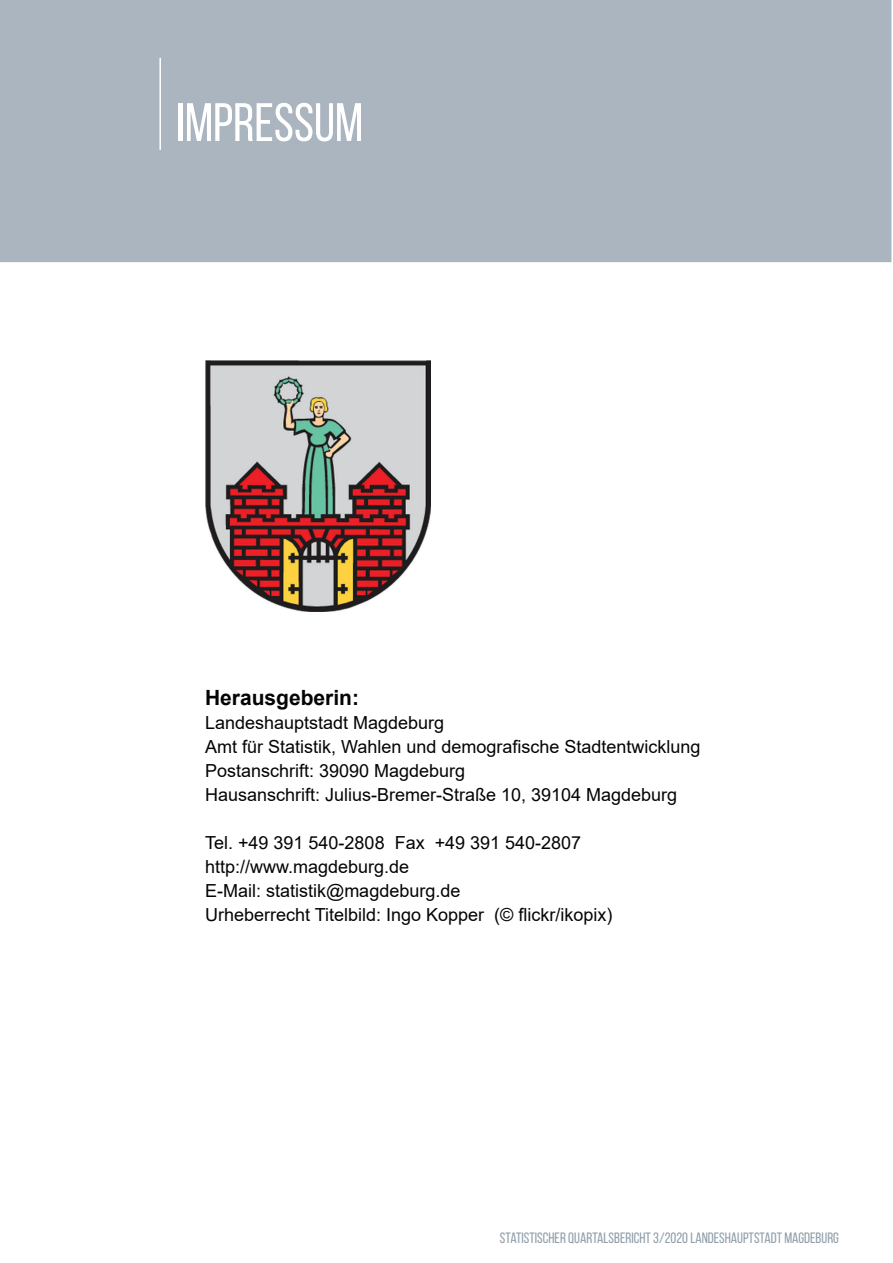
<style>
.page{position:relative;width:893px;height:1263px;background:#fff}
.page>*{position:absolute;margin:0;border:0;box-sizing:border-box;transform-origin:0 0}
.t1{font:54px "Bebas Neue";color:#fff}
.t2{font:700 21px "Arial";color:#040503}
.t3{font:18px/24px "Arial";color:#040503}
.t4{font:15px "Bebas Neue";color:#909ea9}
</style>
<div class="page">
<img style="left:205px;top:361px;width:225px;height:250px">
<div style="left:0;top:0;width:892px;height:263px;background:#aab5bf"></div>
<hr style="left:159px;top:58px;width:2px;height:92px;background:#fff">
<h1 class="t1" style="left:176px;top:93px;width:188px">IMPRESSUM</h1>
<p class="t2" style="left:205px;top:683px;width:156px">Herausgeberin:</p>
<p class="t3" style="left:205px;top:710px;width:497px">Landeshauptstadt Magdeburg<br>Amt für Statistik, Wahlen und demografische Stadtentwicklung Postanschrift: 39090 Magdeburg<br>Hausanschrift: Julius-Bremer-Straße 10, 39104 Magdeburg</p>
<p class="t3" style="left:205px;top:830px;width:409px">Tel. +49 391 540-2808 Fax +49 391 540-2807 http://www.magdeburg.de<br>E-Mail: statistik@magdeburg.de<br>Urheberrecht Titelbild: Ingo Kopper (© flickr/ikopix)</p>
<p class="t4" style="left:500px;top:1230px;width:340px">STATISTISCHER QUARTALSBERICHT 3/2020 LANDESHAUPTSTADT MAGDEBURG</p>
</div>
